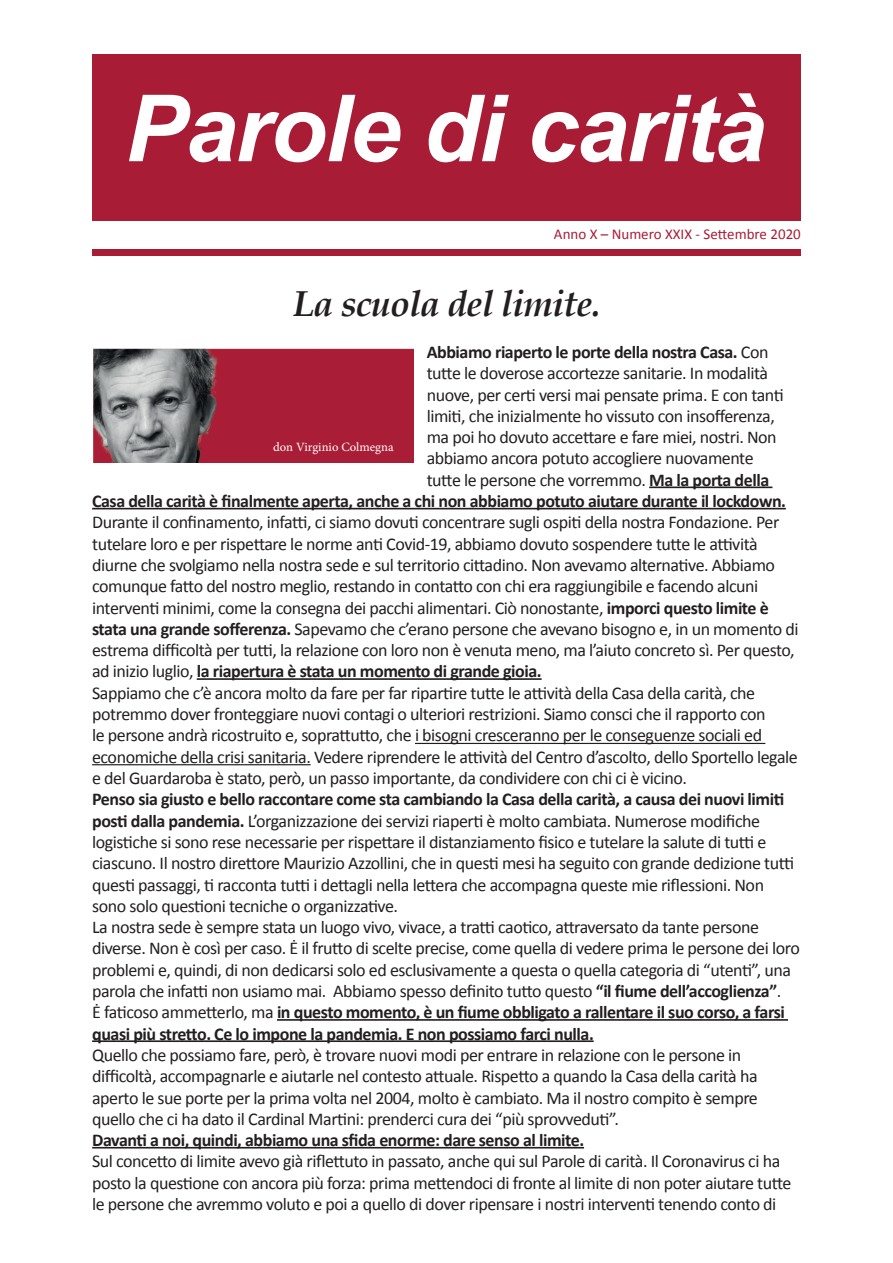
<style>
.page{position:relative;width:893px;height:1263px;background:#fff}
.page>*{position:absolute;margin:0;border:0;box-sizing:border-box;transform-origin:0 0}
.t1{font:italic 700 36px "Palatino";letter-spacing:-.025em;color:#231f20}
.t2{font:18px/21.3px "Calibri";letter-spacing:-.025em;color:#231f20}
.t3{font:700 18px/21.3px "Calibri";letter-spacing:-.025em;color:#231f20}
.t4{font:15px "Calibri";color:#a91c36}
.t5{font:12.6px "Minion Pro";color:#fff}
.s1{font-weight:400}
.s2{font-weight:700}
</style>
<div class="page">
<hr style="left:649px;top:486px;width:123px;height:2px;background:#231f20">
<hr style="left:92px;top:508px;width:694px;height:1px;background:#231f20">
<hr style="left:197px;top:678px;width:345px;height:2px;background:#231f20">
<hr style="left:415px;top:743px;width:350px;height:1px;background:#231f20">
<hr style="left:92px;top:764px;width:219px;height:1px;background:#231f20">
<hr style="left:277px;top:1019px;width:511px;height:2px;background:#231f20">
<hr style="left:92px;top:1040px;width:502px;height:2px;background:#231f20">
<hr style="left:92px;top:1147px;width:492px;height:1px;background:#231f20">
<img style="left:93px;top:348px;width:321px;height:115px">
<div style="left:92px;top:54px;width:708px;height:166px;background:#a91c36"></div>
<svg style="left:129px;top:95px;width:271px;height:67px"></svg>
<svg style="left:429px;top:95px;width:80px;height:67px"></svg>
<svg style="left:532px;top:93px;width:232px;height:69px"></svg>
<div style="left:92px;top:250px;width:709px;height:6px;background:#a91c36"></div>
<p class="t4" style="left:554px;top:224px;width:248px">Anno X – Numero XXIX - Settembre 2020</p>
<p class="t1" style="left:292px;top:275px;width:309px">La scuola del limite.</p>
<p class="t3" style="left:427px;top:341px;width:343px">Abbiamo riaperto le porte della nostra Casa. <span class="s1">Con</span></p>
<p class="t2" style="left:427px;top:363px;width:343px">tutte le doverose accortezze sanitarie. In modalità</p>
<p class="t2" style="left:427px;top:384px;width:359px">nuove, per certi versi mai pensate prima. E con tanti</p>
<p class="t2" style="left:427px;top:405px;width:350px">limiti, che inizialmente ho vissuto con insofferenza,</p>
<p class="t2" style="left:427px;top:427px;width:351px">ma poi ho dovuto accettare e fare miei, nostri. Non</p>
<p class="t2" style="left:427px;top:448px;width:328px">abbiamo ancora potuto accogliere nuovamente</p>
<p class="t2" style="left:427px;top:469px;width:344px">tutte le persone che vorremmo. <span class="s2">Ma la porta della</span></p>
<p class="t3" style="left:92px;top:490px;width:695px">Casa della carità è finalmente aperta, anche a chi non abbiamo potuto aiutare durante il lockdown.</p>
<p class="t2" style="left:92px;top:512px;width:689px">Durante il confinamento, infatti, ci siamo dovuti concentrare sugli ospiti della nostra Fondazione. Per</p>
<p class="t2" style="left:92px;top:533px;width:667px">tutelare loro e per rispettare le norme anti Covid-19, abbiamo dovuto sospendere tutte le attività</p>
<p class="t2" style="left:92px;top:554px;width:684px">diurne che svolgiamo nella nostra sede e sul territorio cittadino. Non avevamo alternative. Abbiamo</p>
<p class="t2" style="left:92px;top:576px;width:668px">comunque fatto del nostro meglio, restando in contatto con chi era raggiungibile e facendo alcuni</p>
<p class="t2" style="left:92px;top:597px;width:678px">interventi minimi, come la consegna dei pacchi alimentari. Ciò nonostante, <span class="s2">imporci questo limite è</span></p>
<p class="t2" style="left:92px;top:618px;width:708px"><span class="s2">stata una grande sofferenza.</span> Sapevamo che c’erano persone che avevano bisogno e, in un momento di</p>
<p class="t2" style="left:92px;top:640px;width:704px">estrema difficoltà per tutti, la relazione con loro non è venuta meno, ma l’aiuto concreto sì. Per questo,</p>
<p class="t3" style="left:92px;top:661px;width:451px"><span class="s1">ad inizio luglio,</span> la riapertura è stata un momento di grande gioia.</p>
<p class="t2" style="left:92px;top:682px;width:707px">Sappiamo che c’è ancora molto da fare per far ripartire tutte le attività della Casa della carità, che potremmo dover fronteggiare nuovi contagi o ulteriori restrizioni. Siamo consci che il rapporto con<br>le persone andrà ricostruito e, soprattutto, che i bisogni cresceranno per le conseguenze sociali ed economiche della crisi sanitaria. Vedere riprendere le attività del Centro d’ascolto, dello Sportello legale e del Guardaroba è stato, però, un passo importante, da condividere con chi ci è vicino.</p>
<p class="t2" style="left:92px;top:789px;width:703px"><span class="s2">Penso sia giusto e bello raccontare come sta cambiando la Casa della carità, a causa dei nuovi limiti posti dalla pandemia.</span> L’organizzazione dei servizi riaperti è molto cambiata. Numerose modifiche logistiche si sono rese necessarie per rispettare il distanziamento fisico e tutelare la salute di tutti e ciascuno. Il nostro direttore Maurizio Azzollini, che in questi mesi ha seguito con grande dedizione tutti questi passaggi, ti racconta tutti i dettagli nella lettera che accompagna queste mie riflessioni. Non sono solo questioni tecniche o organizzative.</p>
<p class="t2" style="left:92px;top:916px;width:709px">La nostra sede è sempre stata un luogo vivo, vivace, a tratti caotico, attraversato da tante persone diverse. Non è così per caso. Ė il frutto di scelte precise, come quella di vedere prima le persone dei loro problemi e, quindi, di non dedicarsi solo ed esclusivamente a questa o quella categoria di “utenti”, una parola che infatti non usiamo mai. Abbiamo spesso definito tutto questo <span class="s2">“il fiume dell’accoglienza”</span>.</p>
<p class="t3" style="left:92px;top:1002px;width:694px"><span class="s1">Ė faticoso ammetterlo, ma</span> in questo momento, è un fiume obbligato a rallentare il suo corso, a farsi quasi più stretto. Ce lo impone la pandemia. E non possiamo farci nulla.</p>
<p class="t2" style="left:92px;top:1044px;width:667px">Quello che possiamo fare, però, è trovare nuovi modi per entrare in relazione con le persone in difficoltà, accompagnarle e aiutarle nel contesto attuale. Rispetto a quando la Casa della carità ha aperto le sue porte per la prima volta nel 2004, molto è cambiato. Ma il nostro compito è sempre quello che ci ha dato il Cardinal Martini: prenderci cura dei “più sprovveduti”.</p>
<p class="t3" style="left:92px;top:1129px;width:493px">Davanti a noi, quindi, abbiamo una sfida enorme: dare senso al limite.</p>
<p class="t2" style="left:92px;top:1151px;width:701px">Sul concetto di limite avevo già riflettuto in passato, anche qui sul Parole di carità. Il Coronavirus ci ha posto la questione con ancora più forza: prima mettendoci di fronte al limite di non poter aiutare tutte le persone che avremmo voluto e poi a quello di dover ripensare i nostri interventi tenendo conto di</p>
<p class="t5" style="left:273px;top:439px;width:122px">don Virginio Colmegna</p>
</div>
